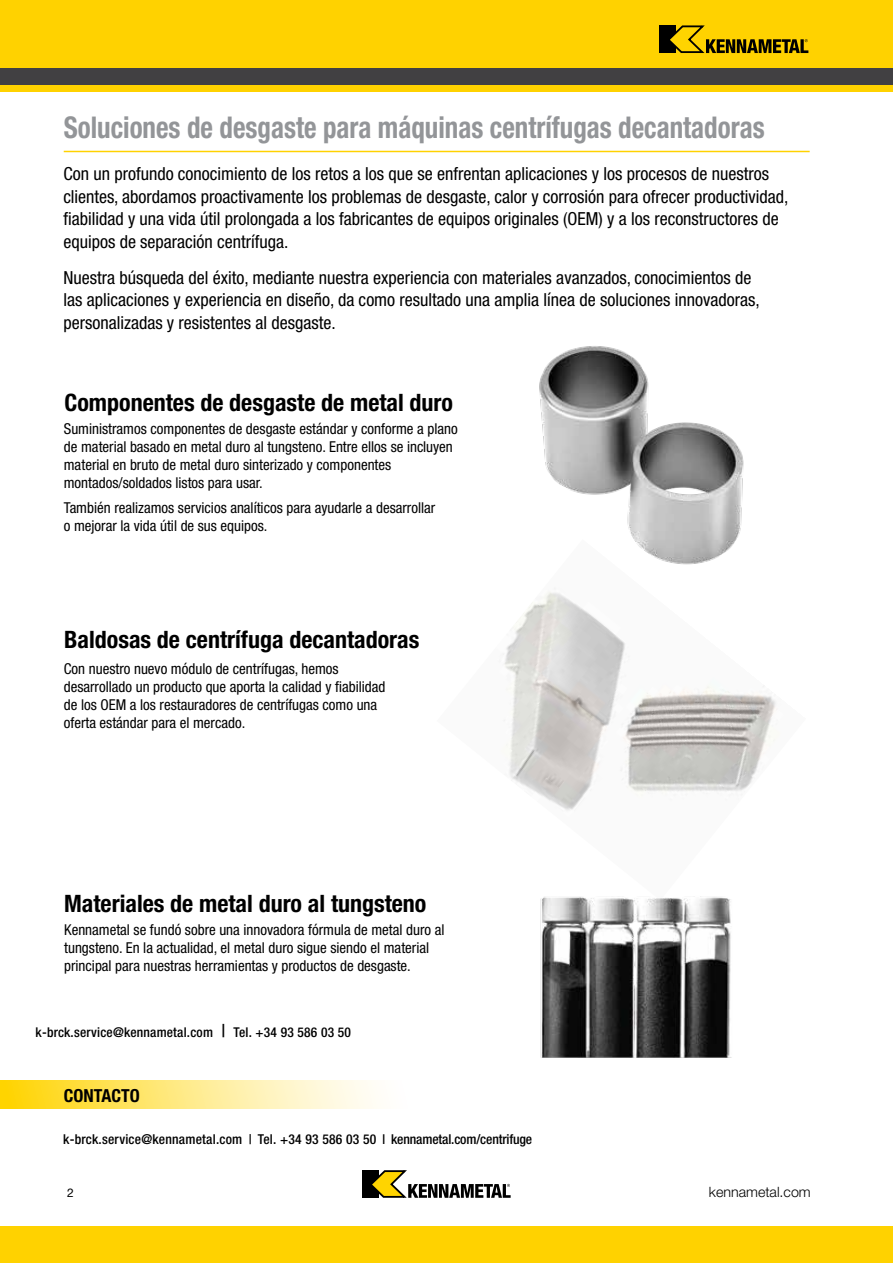
<style>
.page{position:relative;width:893px;height:1263px;background:#fff}
.page>*{position:absolute;margin:0;border:0;box-sizing:border-box;transform-origin:0 0}
.t1{font:700 condensed 30px "Helvetica Neue LT Std";color:#939598;scale:.9 1}
.t2{font:700 condensed 24px "Helvetica Neue LT Std";color:#000}
.t3{font:condensed 18px/22.5px "Helvetica Neue LT Std";color:#000}
.t4{font:700 condensed 18px "Helvetica Neue";color:#000}
.t5{font:condensed 15px/18px "Helvetica Neue LT Std";color:#000}
.t6{font:300 14.25px "Helvetica Neue LT Std";color:#000}
.t7{font:500 condensed 13.65px "Helvetica Neue";letter-spacing:.015em;color:#000}
.t8{font:500 condensed 13.5px "Helvetica Neue";letter-spacing:.015em;color:#000}
.t9{font:12px "Helvetica Neue LT Std";color:#000}
.s1{font-family:"Helvetica Neue LT Std";font-size:18px}
.s2{font-family:"Helvetica Neue LT Std"}
</style>
<div class="page">
<div style="left:0;top:0;width:893px;height:92px;background:#ffd200"></div>
<div style="left:0;top:1226px;width:893px;height:37px;background:#ffd200"></div>
<div style="left:659px;top:26px;width:17px;height:27px;background:#000"></div>
<svg style="left:666px;top:25px;width:142px;height:28px"></svg>
<div style="left:362px;top:1170px;width:16px;height:28px;background:#000"></div>
<svg style="left:372px;top:1170px;width:139px;height:28px"></svg>
<div style="left:0;top:68px;width:893px;height:16px;background:#414042"></div>
<hr style="left:64px;top:151px;width:746px;height:1px;background:#ffd200">
<img style="left:503px;top:588px;width:274px;height:223px">
<img style="left:539px;top:346px;width:205px;height:219px">
<img style="left:540px;top:896px;width:192px;height:162px">
<div style="left:0;top:1080px;width:426px;height:29px;background:linear-gradient(to right,#ffd50b,#fff)"></div>
<h1 class="t1" style="left:64px;top:109px;width:780px">Soluciones de desgaste para máquinas centrífugas decantadoras</h1>
<p class="t3" style="left:63px;top:163px;width:727px">Con un profundo conocimiento de los retos a los que se enfrentan aplicaciones y los procesos de nuestros clientes, abordamos proactivamente los problemas de desgaste, calor y corrosión para ofrecer productividad, fiabilidad y una vida útil prolongada a los fabricantes de equipos originales (OEM) y a los reconstructores de equipos de separación centrífuga.</p>
<p class="t3" style="left:63px;top:266px;width:698px">Nuestra búsqueda del éxito, mediante nuestra experiencia con materiales avanzados, conocimientos de las aplicaciones y experiencia en diseño, da como resultado una amplia línea de soluciones innovadoras, personalizadas y resistentes al desgaste.</p>
<h2 class="t2" style="left:65px;top:387px;width:390px">Componentes de desgaste de metal duro</h2>
<p class="t5" style="left:64px;top:420px;width:395px">Suministramos componentes de desgaste estándar y conforme a plano de material basado en metal duro al tungsteno. Entre ellos se incluyen material en bruto de metal duro sinterizado y componentes montados/soldados listos para usar.</p>
<p class="t5" style="left:64px;top:499px;width:373px">También realizamos servicios analíticos para ayudarle a desarrollar o mejorar la vida útil de sus equipos.</p>
<h2 class="t2" style="left:64px;top:625px;width:357px">Baldosas de centrífuga decantadoras</h2>
<p class="t5" style="left:64px;top:659px;width:323px">Con nuestro nuevo módulo de centrífugas, hemos desarrollado un producto que aporta la calidad y fiabilidad de los OEM a los restauradores de centrífugas como una oferta estándar para el mercado.</p>
<h2 class="t2" style="left:64px;top:888px;width:364px">Materiales de metal duro al tungsteno</h2>
<p class="t5" style="left:64px;top:921px;width:382px">Kennametal se fundó sobre una innovadora fórmula de metal duro al tungsteno. En la actualidad, el metal duro sigue siendo el material principal para nuestras herramientas y productos de desgaste.</p>
<p class="t8" style="left:36px;top:1024px;width:317px">k-brck.service@kennametal.com <span class="s1">|</span> Tel. +34 93 586 03 50</p>
<p class="t4" style="left:64px;top:1085px;width:77px">CONTACTO</p>
<p class="t7" style="left:63px;top:1131px;width:470px">k-brck.service@kennametal.com <span class="s2">|</span> Tel. +34 93 586 03 50 <span class="s2">l kennametal.com/centrifuge</span></p>
<p class="t9" style="left:67px;top:1185px;width:8px">2</p>
<p class="t6" style="left:709px;top:1183px;width:103px">kennametal.com</p>
</div>
